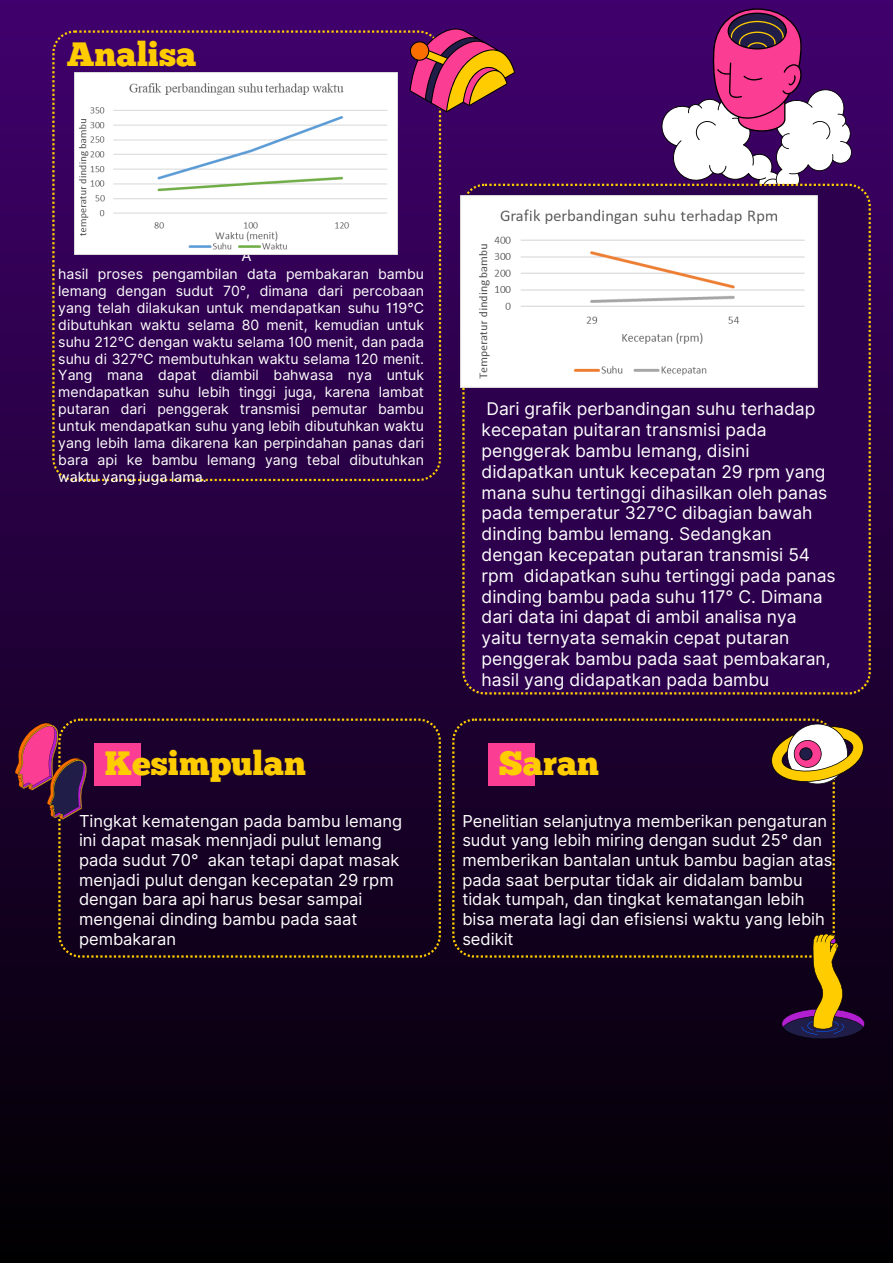
<style>
.page{position:relative;width:893px;height:1263px;background:#fff}
.page>*{position:absolute;margin:0;border:0;box-sizing:border-box;transform-origin:0 0}
.t1{font:33.75px "Chunk Five";color:#fc0}
.t2{font:17.48px/20.9px "Inter";color:#fff}
.t3{font:16.5px/19.6px "Inter";color:#fff}
.t4{font:15px "Inter";color:#fff}
.t5{font:14.1px/16.9px "Inter";color:#fff;text-align:justify}
</style>
<div class="page">
<div style="left:0;top:0;width:893px;height:1263px;background:linear-gradient(to bottom,#40006d,#010001)"></div>
<svg style="left:52px;top:30px;width:389px;height:451px;background:#340452"></svg>
<svg style="left:452px;top:718px;width:383px;height:239px;background:#190224"></svg>
<svg style="left:58px;top:718px;width:383px;height:239px;background:#180224"></svg>
<svg style="left:648px;top:8px;width:222px;height:176px"></svg>
<svg style="left:409px;top:27px;width:106px;height:85px;background:#9d4350"></svg>
<div style="left:462px;top:184px;width:409px;height:510px;background:#2d004d"></div>
<div style="left:488px;top:743px;width:46px;height:43px;background:#fb3e93"></div>
<div style="left:94px;top:743px;width:47px;height:43px;background:#fb3e93"></div>
<svg style="left:15px;top:718px;width:72px;height:102px;background:#622044"></svg>
<svg style="left:770px;top:724px;width:95px;height:60px"></svg>
<svg style="left:781px;top:933px;width:84px;height:106px;background:#492f22"></svg>
<img style="left:74px;top:72px;width:323px;height:182px">
<img style="left:460px;top:195px;width:357px;height:193px">
<p class="t1" style="left:67px;top:40px;width:131px">Analisa</p>
<p class="t4" style="left:241px;top:247px;width:12px">A</p>
<p class="t5" style="left:58px;top:266px;width:367px">hasil proses pengambilan data pembakaran bambu lemang dengan sudut 70°, dimana dari percobaan yang telah dilakukan untuk mendapatkan suhu 119°C dibutuhkan waktu selama 80 menit, kemudian untuk suhu 212°C dengan waktu selama 100 menit, dan pada suhu di 327°C membutuhkan waktu selama 120 menit.<br>Yang mana dapat diambil bahwasa nya untuk mendapatkan suhu lebih tinggi juga, karena lambat putaran dari penggerak transmisi pemutar bambu untuk mendapatkan suhu yang lebih dibutuhkan waktu yang lebih lama dikarena kan perpindahan panas dari bara api ke bambu lemang yang tebal dibutuhkan waktu yang juga lama.</p>
<p class="t2" style="left:481px;top:398px;width:356px">Dari grafik perbandingan suhu terhadap kecepatan puitaran transmisi pada penggerak bambu lemang, disini didapatkan untuk kecepatan 29 rpm yang mana suhu tertinggi dihasilkan oleh panas pada temperatur 327°C dibagian bawah dinding bambu lemang. Sedangkan dengan kecepatan putaran transmisi 54 rpm didapatkan suhu tertinggi pada panas dinding bambu pada suhu 117° C. Dimana dari data ini dapat di ambil analisa nya yaitu ternyata semakin cepat putaran penggerak bambu pada saat pembakaran, hasil yang didapatkan pada bambu</p>
<p class="t1" style="left:105px;top:750px;width:202px">Kesimpulan</p>
<p class="t1" style="left:499px;top:750px;width:102px">Saran</p>
<p class="t3" style="left:79px;top:811px;width:325px">Tingkat kematengan pada bambu lemang ini dapat masak mennjadi pulut lemang pada sudut 70° akan tetapi dapat masak menjadi pulut dengan kecepatan 29 rpm dengan bara api harus besar sampai mengenai dinding bambu pada saat pembakaran</p>
<p class="t3" style="left:462px;top:811px;width:372px">Penelitian selanjutnya memberikan pengaturan sudut yang lebih miring dengan sudut 25° dan memberikan bantalan untuk bambu bagian atas pada saat berputar tidak air didalam bambu tidak tumpah, dan tingkat kematangan lebih bisa merata lagi dan efisiensi waktu yang lebih sedikit</p>
</div>
